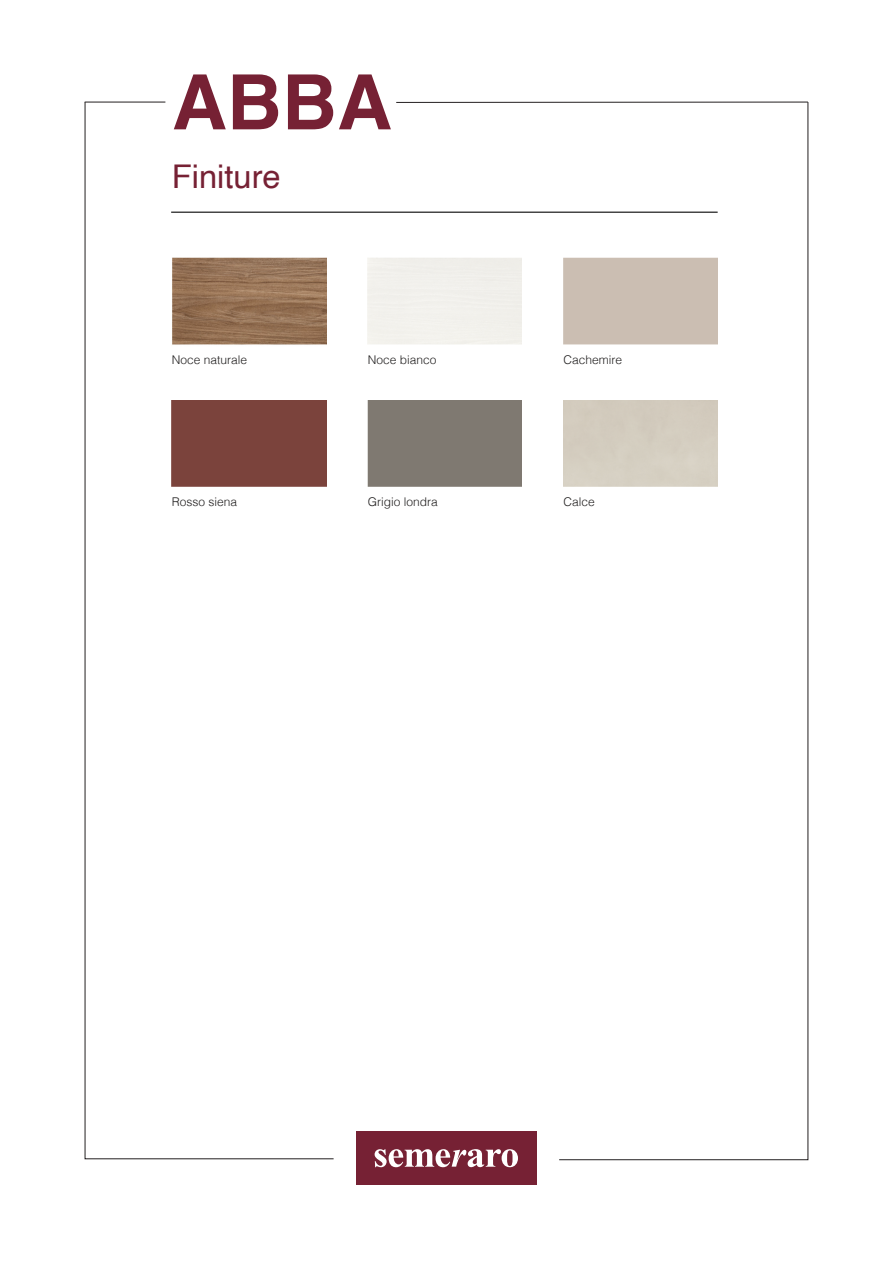
<style>
.page{position:relative;width:893px;height:1263px;background:#fff}
.page>*{position:absolute;margin:0;border:0;box-sizing:border-box;transform-origin:0 0}
.t1{font:700 76.2px "Helvetica";color:#762134}
.t2{font:32.7px "Helvetica";color:#762134}
.t3{font:300 12px "Helvetica";color:#211f1f}
</style>
<div class="page">
<div style="left:356px;top:1131px;width:181px;height:54px;background:#762134"></div>
<svg style="left:375px;top:1149px;width:143px;height:18px"></svg>
<hr style="left:396px;top:102px;width:412px;height:1px;background:#231f20">
<svg style="left:84px;top:101px;width:250px;height:1058px"></svg>
<svg style="left:558px;top:101px;width:251px;height:1059px"></svg>
<hr style="left:171px;top:212px;width:547px;height:1px;background:#000">
<img style="left:172px;top:258px;width:154px;height:94px">
<img style="left:563px;top:258px;width:155px;height:94px">
<div style="left:172px;top:400px;width:154px;height:90px;background:#7b433c"></div>
<div style="left:563px;top:400px;width:155px;height:90px;background:#d4cdc0"></div>
<p class="t1" style="left:172px;top:41px;width:222px">ABBA</p>
<p class="t2" style="left:172px;top:151px;width:110px">Finiture</p>
<p class="t3" style="left:172px;top:350px;width:77px">Noce naturale</p>
<p class="t3" style="left:368px;top:350px;width:70px">Noce bianco</p>
<p class="t3" style="left:563px;top:350px;width:60px">Cachemire</p>
<p class="t3" style="left:172px;top:492px;width:67px">Rosso siena</p>
<p class="t3" style="left:368px;top:492px;width:72px">Grigio londra</p>
<p class="t3" style="left:563px;top:492px;width:33px">Calce</p>
</div>
